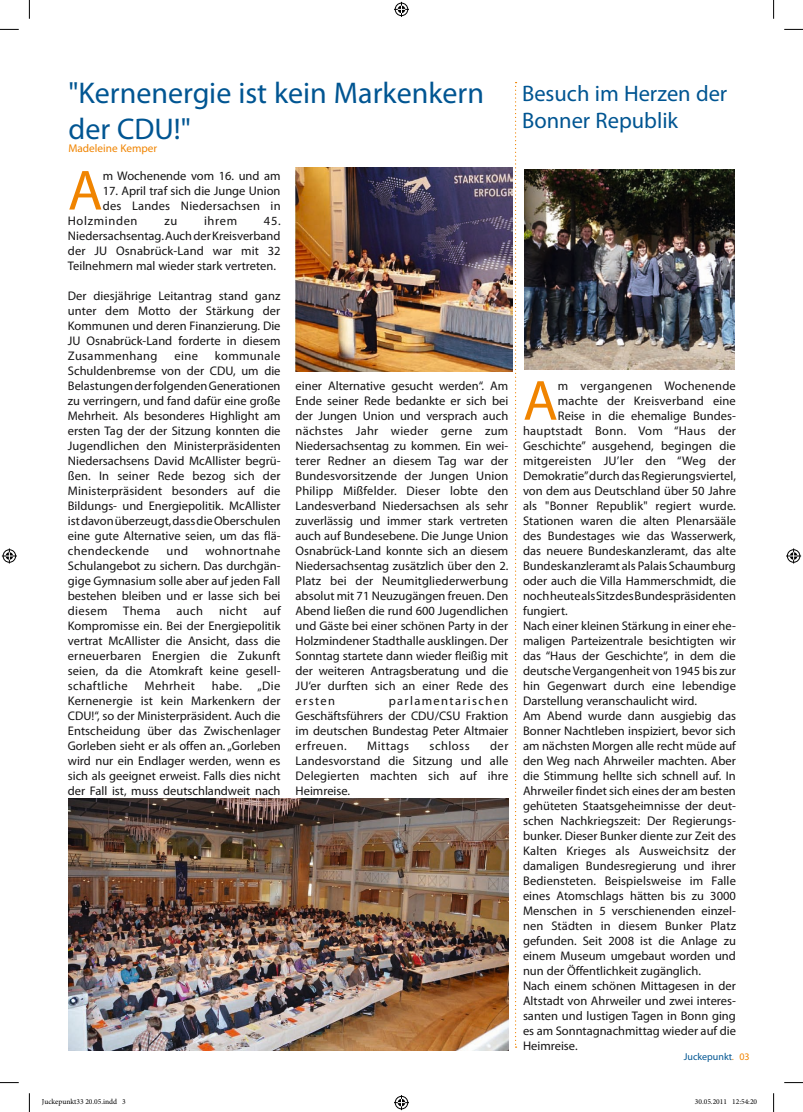
<style>
.page{position:relative;width:803px;height:1112px;background:#fff}
.page>*{position:absolute;margin:0;border:0;box-sizing:border-box;transform-origin:0 0}
.t1{font:57px "Myriad Pro";color:#f08400}
.t2{font:30px/36px "Myriad Pro";color:#005592}
.t3{font:22.5px/27px "Myriad Pro";color:#005592}
.t4{font:12.5px/15px "Myriad Pro";color:#141314;text-align:justify}
.t5{font:12.5px "Myriad Pro";letter-spacing:.02em;color:#141314}
.t6{font:12.5px "Myriad Pro";letter-spacing:.04em;color:#141314}
.t7{font:12.5px "Myriad Pro";letter-spacing:.05em;color:#141314}
.t8{font:12.5px "Myriad Pro";letter-spacing:.03em;color:#141314}
.t9{font:11.25px "Myriad Pro";color:#f08400}
.t10{font:10px "Myriad Pro";color:#005592}
.t11{font:7.5px "Minion Pro";color:#000}
.s1{color:#f08400}
</style>
<div class="page">
<svg style="left:515px;top:82px;width:1px;height:965px"></svg>
<img style="left:68px;top:798px;width:440px;height:252px">
<img style="left:295px;top:168px;width:217px;height:203px">
<img style="left:525px;top:169px;width:209px;height:200px">
<svg style="left:0;top:29px;width:19px;height:1px"></svg>
<svg style="left:784px;top:29px;width:19px;height:1px"></svg>
<svg style="left:0;top:1082px;width:19px;height:1px"></svg>
<svg style="left:784px;top:1082px;width:19px;height:1px"></svg>
<svg style="left:29px;top:0;width:1px;height:19px"></svg>
<svg style="left:29px;top:1093px;width:1px;height:18px"></svg>
<svg style="left:773px;top:0;width:1px;height:19px"></svg>
<svg style="left:773px;top:1093px;width:1px;height:18px"></svg>
<svg style="left:394px;top:2px;width:15px;height:15px"></svg>
<svg style="left:394px;top:1095px;width:15px;height:14px"></svg>
<svg style="left:2px;top:548px;width:15px;height:15px"></svg>
<svg style="left:786px;top:548px;width:15px;height:15px"></svg>
<h2 class="t2" style="left:68px;top:74px;width:417px">"Kernenergie ist kein Markenkern der CDU!"</h2>
<p class="t9" style="left:68px;top:142px;width:90px">Madeleine Kemper</p>
<h1 class="t1" style="left:68px;top:155px;width:36px">A</h1>
<p class="t4" style="left:103px;top:167px;width:179px">m Wochenende vom 16. und am</p>
<p class="t4" style="left:103px;top:182px;width:179px">17. April traf sich die Junge Union</p>
<p class="t4" style="left:103px;top:197px;width:179px">des Landes Niedersachsen in</p>
<p class="t7" style="left:68px;top:212px;width:71px">Holzminden</p>
<p class="t4" style="left:164px;top:212px;width:14px">zu</p>
<p class="t4" style="left:204px;top:212px;width:35px">ihrem</p>
<p class="t4" style="left:68px;top:212px;width:214px;text-indent:196px">45.<br>Niedersachsentag. Auch der Kreisverband der JU Osnabrück-Land war mit 32<br>Teilnehmern mal wieder stark vertreten.</p>
<p class="t4" style="left:68px;top:287px;width:214px">Der diesjährige Leitantrag stand ganz unter dem Motto der Stärkung der Kommunen und deren Finanzierung. Die JU Osnabrück-Land forderte in diesem Zusammenhang</p>
<p class="t4" style="left:68px;top:347px;width:214px;text-indent:147px">kommunale Schuldenbremse von der CDU, um die Belastungen der folgenden Generationen zu verringern, und fand dafür eine große Mehrheit. Als besonderes Highlight am ersten Tag der der Sitzung konnten die Jugendlichen den Ministerpräsidenten Niedersachsens David McAllister begrü&shy;ßen. In seiner Rede bezog sich der Ministerpräsident besonders auf die Bildungs- und Energiepolitik. McAllister ist davon überzeugt, dass die Oberschulen eine gute Alternative seien, um das flä&shy;chendeckende</p>
<p class="t4" style="left:174px;top:347px;width:25px">eine</p>
<p class="t4" style="left:68px;top:542px;width:214px;text-indent:137px">wohnortnahe Schulangebot zu sichern. Das durchgän&shy;gige Gymnasium solle aber auf jeden Fall bestehen bleiben und er lasse sich bei diesem</p>
<p class="t4" style="left:166px;top:542px;width:23px">und</p>
<p class="t4" style="left:68px;top:602px;width:214px;text-indent:196px">auf Kompromisse ein. Bei der Energiepolitik vertrat McAllister die Ansicht, dass die erneuerbaren Energien die Zukunft seien, da die Atomkraft keine gesell&shy;schaftliche</p>
<p class="t4" style="left:123px;top:602px;width:39px">Thema</p>
<p class="t4" style="left:177px;top:602px;width:28px">auch</p>
<p class="t4" style="left:219px;top:602px;width:29px">nicht</p>
<p class="t4" style="left:68px;top:677px;width:214px;text-indent:144px">habe. „Die Kernenergie ist kein Markenkern der CDU!“, so der Ministerpräsident. Auch die Entscheidung über das Zwischenlager Gorleben sieht er als offen an. „Gorleben wird nur ein Endlager werden, wenn es sich als geeignet erweist. Falls dies nicht der Fall ist, muss deutschlandweit nach</p>
<p class="t8" style="left:145px;top:677px;width:52px">Mehrheit</p>
<p class="t4" style="left:296px;top:377px;width:214px">einer Alternative gesucht werden“. Am Ende seiner Rede bedankte er sich bei der Jungen Union und versprach auch nächstes Jahr wieder gerne zum Niedersachsentag zu kommen. Ein wei&shy;terer Redner an diesem Tag war der Bundesvorsitzende der Jungen Union Philipp Mißfelder. Dieser lobte den Landesverband Niedersachsen als sehr zuverlässig und immer stark vertreten auch auf Bundesebene. Die Junge Union Osnabrück-Land konnte sich an diesem Niedersachsentag zusätzlich über den 2.<br>Platz bei der Neumitgliederwerbung absolut mit 71 Neuzugängen freuen. Den Abend ließen die rund 600 Jugendlichen und Gäste bei einer schönen Party in der Holzmindener Stadthalle ausklingen. Der Sonntag startete dann wieder fleißig mit der weiteren Antragsberatung und die JU‘er durften sich an einer Rede des ersten</p>
<p class="t4" style="left:296px;top:692px;width:214px;text-indent:93px">parlamentarischen Geschäftsführers der CDU/CSU Fraktion im deutschen Bundestag Peter Altmaier erfreuen.</p>
<p class="t4" style="left:296px;top:737px;width:214px;text-indent:194px">der Landesvorstand die Sitzung und alle Delegierten machten sich auf ihre Heimreise.</p>
<p class="t6" style="left:367px;top:737px;width:44px">Mittags</p>
<p class="t6" style="left:430px;top:737px;width:42px">schloss</p>
<h3 class="t3" style="left:522px;top:80px;width:207px">Besuch im Herzen der<br>Bonner Republik</h3>
<h1 class="t1" style="left:523px;top:365px;width:36px">A</h1>
<p class="t5" style="left:558px;top:377px;width:179px">m vergangenen Wochenende</p>
<p class="t4" style="left:558px;top:392px;width:179px">machte der Kreisverband eine</p>
<p class="t4" style="left:558px;top:407px;width:179px">Reise in die ehemalige Bundes-</p>
<p class="t5" style="left:523px;top:422px;width:214px">hauptstadt Bonn. Vom “Haus der</p>
<p class="t4" style="left:523px;top:437px;width:214px">Geschichte” ausgehend, begingen die</p>
<p class="t5" style="left:523px;top:452px;width:214px">mitgereisten JU’ler den “Weg der</p>
<p class="t4" style="left:523px;top:467px;width:214px">Demokratie” durch das Regierungsviertel,</p>
<p class="t4" style="left:523px;top:482px;width:214px">von dem aus Deutschland über 50 Jahre</p>
<p class="t4" style="left:523px;top:497px;width:214px">als "Bonner Republik" regiert wurde.</p>
<p class="t4" style="left:523px;top:512px;width:214px">Stationen waren die alten Plenarsääle</p>
<p class="t4" style="left:523px;top:527px;width:214px">des Bundestages wie das Wasserwerk,</p>
<p class="t4" style="left:523px;top:542px;width:214px">das neuere Bundeskanzleramt, das alte</p>
<p class="t4" style="left:523px;top:557px;width:214px">Bundeskanzleramt als Palais Schaumburg</p>
<p class="t4" style="left:523px;top:572px;width:214px">oder auch die Villa Hammerschmidt, die</p>
<p class="t4" style="left:523px;top:587px;width:214px">noch heute als Sitz des Bundespräsidenten</p>
<p class="t4" style="left:523px;top:602px;width:46px">fungiert.</p>
<p class="t4" style="left:523px;top:617px;width:214px">Nach einer kleinen Stärkung in einer ehe-</p>
<p class="t4" style="left:523px;top:632px;width:214px">maligen Parteizentrale besichtigten wir</p>
<p class="t4" style="left:523px;top:647px;width:214px">das “Haus der Geschichte“, in dem die</p>
<p class="t4" style="left:523px;top:662px;width:214px">deutsche Vergangenheit von 1945 bis zur</p>
<p class="t4" style="left:523px;top:677px;width:214px">hin Gegenwart durch eine lebendige</p>
<p class="t4" style="left:523px;top:692px;width:175px">Darstellung veranschaulicht wird.</p>
<p class="t4" style="left:523px;top:707px;width:214px">Am Abend wurde dann ausgiebig das</p>
<p class="t4" style="left:523px;top:722px;width:214px">Bonner Nachtleben inspiziert, bevor sich</p>
<p class="t4" style="left:523px;top:737px;width:214px">am nächsten Morgen alle recht müde auf</p>
<p class="t4" style="left:523px;top:752px;width:214px">den Weg nach Ahrweiler machten. Aber</p>
<p class="t4" style="left:523px;top:767px;width:214px">die Stimmung hellte sich schnell auf. In</p>
<p class="t4" style="left:523px;top:782px;width:214px">Ahrweiler findet sich eines der am besten</p>
<p class="t4" style="left:523px;top:797px;width:214px">gehüteten Staatsgeheimnisse der deut-</p>
<p class="t4" style="left:523px;top:812px;width:214px">schen Nachkriegszeit: Der Regierungs-</p>
<p class="t4" style="left:523px;top:827px;width:214px">bunker. Dieser Bunker diente zur Zeit des</p>
<p class="t4" style="left:523px;top:842px;width:214px">Kalten Krieges als Ausweichsitz der</p>
<p class="t4" style="left:523px;top:857px;width:214px">damaligen Bundesregierung und ihrer</p>
<p class="t4" style="left:523px;top:872px;width:214px">Bediensteten. Beispielsweise im Falle</p>
<p class="t4" style="left:523px;top:887px;width:214px">eines Atomschlags hätten bis zu 3000</p>
<p class="t4" style="left:523px;top:902px;width:214px">Menschen in 5 verschienenden einzel-</p>
<p class="t4" style="left:523px;top:917px;width:214px">nen Städten in diesem Bunker Platz</p>
<p class="t4" style="left:523px;top:932px;width:214px">gefunden. Seit 2008 ist die Anlage zu</p>
<p class="t4" style="left:523px;top:947px;width:214px">einem Museum umgebaut worden und</p>
<p class="t4" style="left:523px;top:962px;width:179px">nun der Öffentlichkeit zugänglich.</p>
<p class="t4" style="left:523px;top:977px;width:214px">Nach einem schönen Mittagesen in der</p>
<p class="t4" style="left:523px;top:992px;width:214px">Altstadt von Ahrweiler und zwei interes-</p>
<p class="t4" style="left:523px;top:1007px;width:214px">santen und lustigen Tagen in Bonn ging</p>
<p class="t4" style="left:523px;top:1022px;width:214px">es am Sonntagnachmittag wieder auf die</p>
<p class="t4" style="left:523px;top:1037px;width:56px">Heimreise.</p>
<p class="t10" style="left:684px;top:1049px;width:67px">Juckepunkt<span class="s1">. 03</span></p>
<p class="t11" style="left:42px;top:1096px;width:86px">Juckepunkt33 20.05.indd 3</p>
<p class="t11" style="left:695px;top:1096px;width:64px">30.05.2011 12:54:20</p>
</div>
